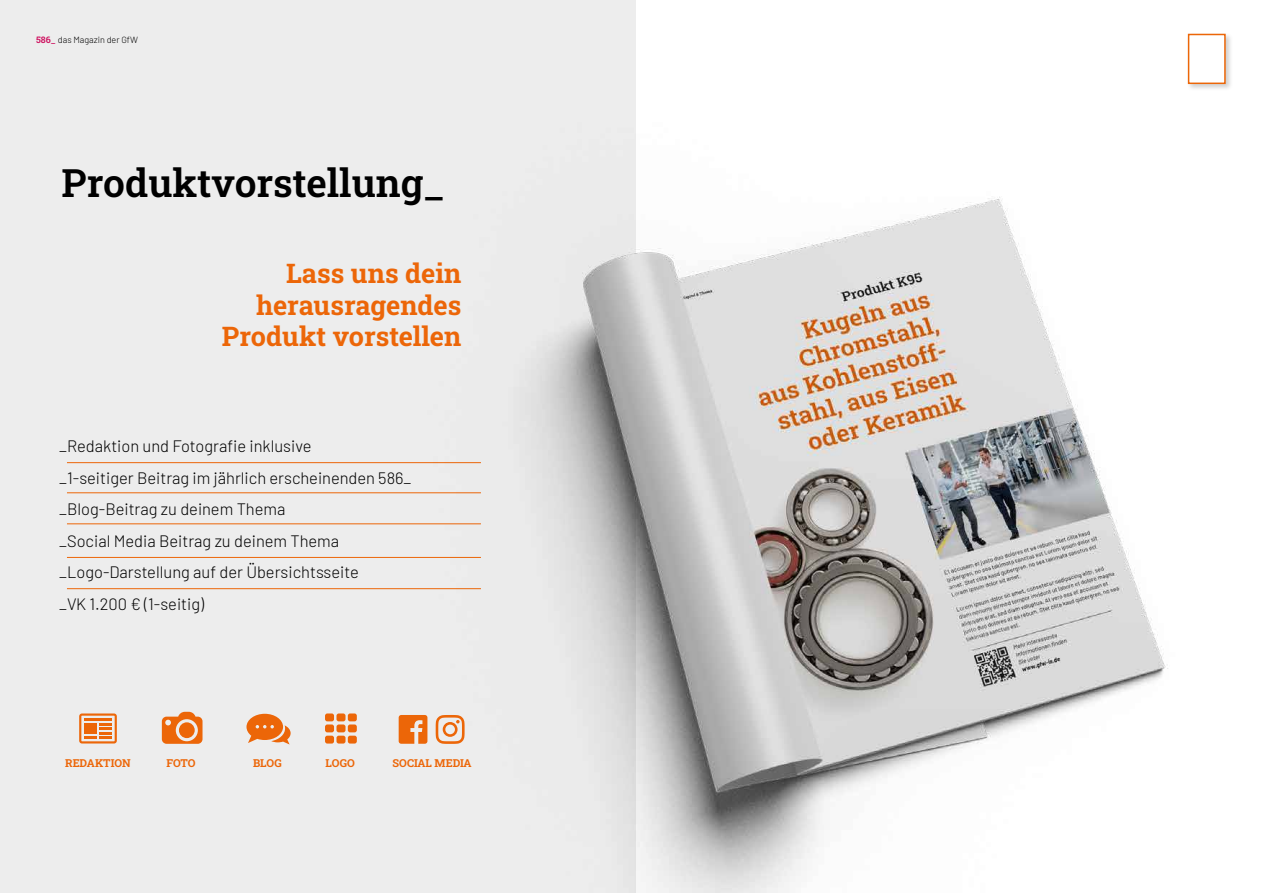
<style>
.page{position:relative;width:1263px;height:893px;background:#fff}
.page>*{position:absolute;margin:0;border:0;box-sizing:border-box;transform-origin:0 0}
.t1{font:600 39px "Roboto Slab";color:#000}
.t2{font:700 27px/31.5px "Roboto Slab";color:#ec6608;text-align:right}
.t3{font:300 16.5px/31.5px "Barlow";color:#000}
.t4{font:700 10.95px "Roboto Slab";color:#ec6608}
.t5{font:300 9px "Barlow";color:#000}
.s1{font-family:"Roboto Slab";font-weight:600;color:#ce0f5e}
</style>
<div class="page">
<div style="left:1186px;top:32px;width:47px;height:59px;background:#000;opacity:.19"></div>
<div style="left:1188px;top:34px;width:38px;height:50px;background:#fff;border:2px solid #ec6608"></div>
<div style="left:0;top:0;width:636px;height:893px;background:#ededed"></div>
<hr style="left:67px;top:462px;width:414px;height:1px;background:#ec6608">
<hr style="left:67px;top:492px;width:414px;height:1px;background:#ec6608">
<hr style="left:67px;top:523px;width:414px;height:1px;background:#ec6608">
<hr style="left:67px;top:557px;width:414px;height:1px;background:#ec6608">
<hr style="left:67px;top:588px;width:414px;height:1px;background:#ec6608">
<img style="left:208px;top:64px;width:1025px;height:829px">
<svg style="left:79px;top:713px;width:38px;height:30px"></svg>
<svg style="left:162px;top:712px;width:40px;height:32px"></svg>
<svg style="left:246px;top:714px;width:45px;height:30px"></svg>
<div style="left:325px;top:736px;width:9px;height:7px;background:#ec6608;border-radius:2px"></div>
<div style="left:336px;top:736px;width:9px;height:7px;background:#ec6608;border-radius:2px"></div>
<div style="left:348px;top:736px;width:9px;height:7px;background:#ec6608;border-radius:2px"></div>
<div style="left:325px;top:724px;width:9px;height:8px;background:#ec6608;border-radius:2px"></div>
<div style="left:336px;top:724px;width:9px;height:8px;background:#ec6608;border-radius:2px"></div>
<div style="left:348px;top:724px;width:9px;height:8px;background:#ec6608;border-radius:2px"></div>
<div style="left:325px;top:713px;width:9px;height:8px;background:#ec6608;border-radius:2px"></div>
<div style="left:336px;top:713px;width:9px;height:8px;background:#ec6608;border-radius:2px"></div>
<div style="left:348px;top:713px;width:9px;height:8px;background:#ec6608;border-radius:2px"></div>
<svg style="left:436px;top:715px;width:29px;height:29px"></svg>
<svg style="left:399px;top:715px;width:28px;height:29px"></svg>
<p class="t5" style="left:36px;top:34px;width:103px"><span class="s1">586_</span> das Magazin der GfW</p>
<h1 class="t1" style="left:62px;top:156px;width:384px">Produktvorstellung_</h1>
<h2 class="t2" style="left:222px;top:257px;width:241px">Lass uns dein herausragendes<br>Produkt vorstellen</h2>
<p class="t3" style="left:59px;top:429px;width:354px">_Redaktion und Fotografie inklusive<br>_1-seitiger Beitrag im jährlich erscheinenden 586_ _Blog-Beitrag zu deinem Thema<br>_Social Media Beitrag zu deinem Thema _Logo-Darstellung auf der Übersichtsseite<br>_VK 1.200 € (1-seitig)</p>
<p class="t4" style="left:65px;top:756px;width:67px">REDAKTION</p>
<p class="t4" style="left:167px;top:756px;width:31px">FOTO</p>
<p class="t4" style="left:253px;top:756px;width:30px">BLOG</p>
<p class="t4" style="left:326px;top:756px;width:31px">LOGO</p>
<p class="t4" style="left:393px;top:756px;width:81px">SOCIAL MEDIA</p>
</div>
